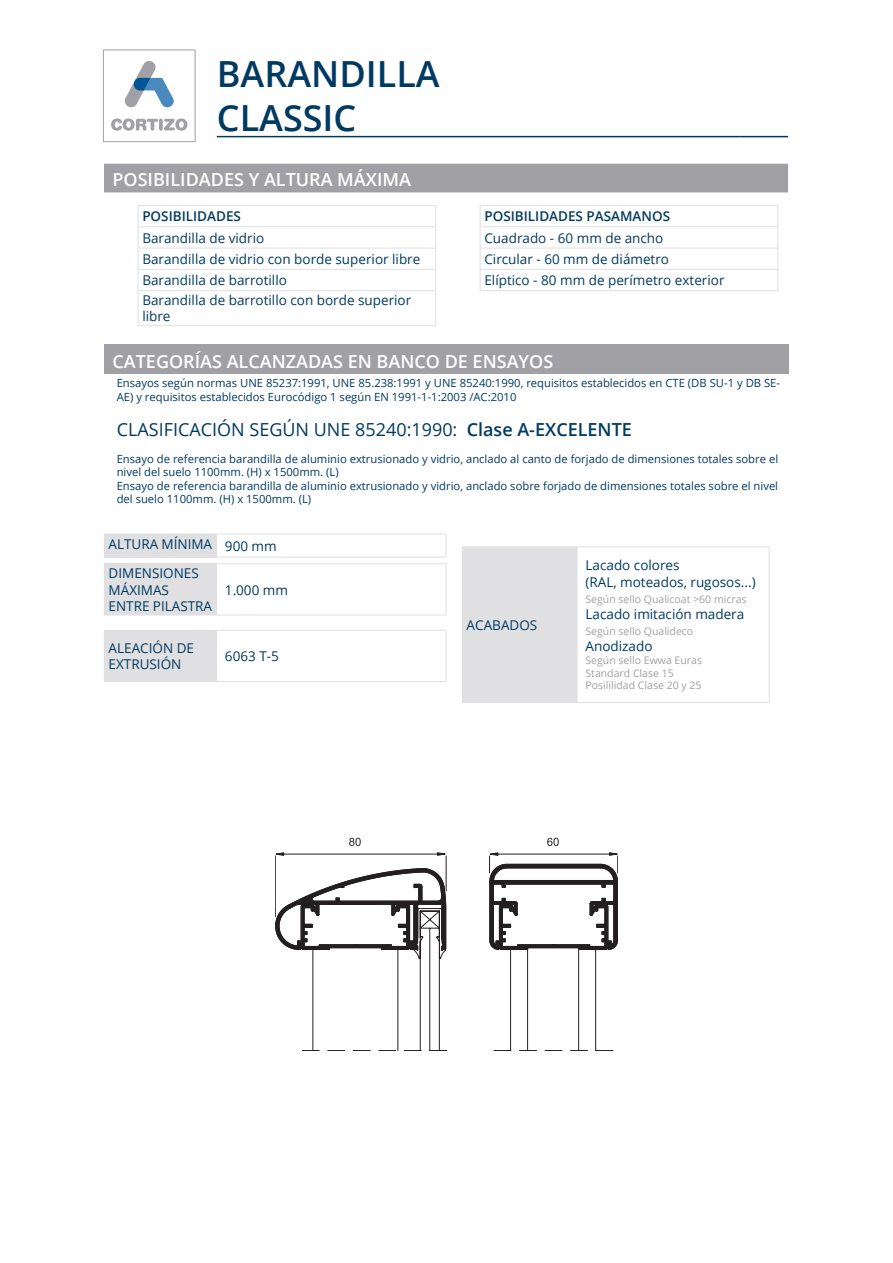
<style>
.page{position:relative;width:893px;height:1263px;background:#fff}
.page>*{position:absolute;margin:0;border:0;box-sizing:border-box;transform-origin:0 0}
.t1{font:600 36px "Open Sans";color:#003a62}
.titulos_apartdos{font:600 18px "Open Sans";color:#fff}
.Datos_bold{font:18px "Open Sans";color:#003a62}
.Datos_bold-2{font:13.5px/16.2px "Open Sans";color:#003a62}
.Datos{font:13.5px "Open Sans";color:#003a62}
.titulos_apartdos-2{font:13.5px/16.2px "Open Sans";color:#003a62}
.titulos_apartdos-3{font:600 13.5px "Open Sans";color:#003a62}
.Datos_bold-3{font:11.25px/13.5px "Open Sans";color:#003a62}
.Datos-2{font:10.5px "Open Sans";color:#a1a1a5}
.s1{font-weight:600}
</style>
<div class="page">
<svg style="left:103px;top:49px;width:93px;height:93px"></svg>
<div style="left:104px;top:164px;width:684px;height:28px;background:#a1a1a5"></div>
<hr style="left:138px;top:205px;width:298px;height:1px;background:#e0e0e2">
<hr style="left:138px;top:226px;width:298px;height:1px;background:#e0e0e2">
<hr style="left:138px;top:248px;width:298px;height:1px;background:#e0e0e2">
<hr style="left:138px;top:269px;width:298px;height:1px;background:#e0e0e2">
<svg style="left:138px;top:206px;width:1px;height:84px"></svg>
<svg style="left:435px;top:206px;width:1px;height:84px"></svg>
<hr style="left:138px;top:290px;width:298px;height:1px;background:#e0e0e2">
<hr style="left:138px;top:291px;width:1px;height:34px;background:#e0e0e2">
<hr style="left:435px;top:291px;width:1px;height:34px;background:#e0e0e2">
<hr style="left:138px;top:325px;width:298px;height:1px;background:#e0e0e2">
<hr style="left:480px;top:205px;width:298px;height:1px;background:#e0e0e2">
<hr style="left:480px;top:226px;width:298px;height:1px;background:#e0e0e2">
<hr style="left:480px;top:248px;width:298px;height:1px;background:#e0e0e2">
<hr style="left:480px;top:269px;width:298px;height:1px;background:#e0e0e2">
<svg style="left:480px;top:206px;width:1px;height:84px"></svg>
<svg style="left:777px;top:206px;width:1px;height:84px"></svg>
<hr style="left:480px;top:290px;width:298px;height:1px;background:#e0e0e2">
<div style="left:104px;top:345px;width:685px;height:29px;background:#a1a1a5"></div>
<div style="left:104px;top:534px;width:112px;height:23px;background:#e0e0e2"></div>
<hr style="left:216px;top:534px;width:230px;height:1px;background:#e0e0e2">
<svg style="left:446px;top:534px;width:1px;height:23px"></svg>
<hr style="left:216px;top:557px;width:230px;height:1px;background:#e0e0e2">
<svg style="left:216px;top:535px;width:1px;height:22px"></svg>
<hr style="left:104px;top:557px;width:112px;height:1px;background:#e0e0e2">
<div style="left:104px;top:564px;width:112px;height:51px;background:#e0e0e2"></div>
<hr style="left:104px;top:563px;width:112px;height:1px;background:#e0e0e2">
<hr style="left:216px;top:563px;width:230px;height:1px;background:#e0e0e2">
<hr style="left:216px;top:564px;width:1px;height:51px;background:#e0e0e2">
<hr style="left:446px;top:564px;width:1px;height:51px;background:#e0e0e2">
<hr style="left:104px;top:615px;width:112px;height:1px;background:#e0e0e2">
<hr style="left:216px;top:615px;width:230px;height:1px;background:#e0e0e2">
<div style="left:104px;top:630px;width:112px;height:51px;background:#e0e0e2"></div>
<hr style="left:216px;top:630px;width:230px;height:1px;background:#e0e0e2">
<hr style="left:216px;top:631px;width:1px;height:50px;background:#e0e0e2">
<hr style="left:446px;top:631px;width:1px;height:50px;background:#e0e0e2">
<hr style="left:104px;top:681px;width:112px;height:1px;background:#e0e0e2">
<hr style="left:216px;top:681px;width:230px;height:1px;background:#e0e0e2">
<div style="left:462px;top:547px;width:115px;height:155px;background:#e0e0e2"></div>
<hr style="left:462px;top:546px;width:115px;height:1px;background:#e0e0e2">
<hr style="left:577px;top:546px;width:192px;height:1px;background:#e0e0e2">
<hr style="left:577px;top:547px;width:1px;height:155px;background:#e0e0e2">
<hr style="left:769px;top:547px;width:1px;height:155px;background:#e0e0e2">
<hr style="left:462px;top:702px;width:115px;height:1px;background:#e0e0e2">
<hr style="left:577px;top:702px;width:192px;height:1px;background:#e0e0e2">
<hr style="left:217px;top:136px;width:523px;height:1px;background:#003a62">
<hr style="left:740px;top:136px;width:48px;height:1px;background:#003a62">
<svg style="left:349px;top:838px;width:12px;height:8px"></svg>
<svg style="left:547px;top:838px;width:12px;height:8px"></svg>
<svg style="left:301px;top:863px;width:313px;height:188px"></svg>
<svg style="left:275px;top:868px;width:171px;height:83px"></svg>
<hr style="left:278px;top:854px;width:160px;height:1px;background:#231f20">
<svg style="left:437px;top:852px;width:10px;height:4px"></svg>
<hr style="left:275px;top:856px;width:1px;height:61px;background:#231f20">
<hr style="left:446px;top:856px;width:1px;height:35px;background:#231f20">
<svg style="left:489px;top:852px;width:129px;height:99px"></svg>
<p class="t1" style="left:217px;top:50px;width:224px">BARANDILLA</p>
<p class="t1" style="left:217px;top:93px;width:141px">CLASSIC</p>
<p class="titulos_apartdos" style="left:112px;top:167px;width:300px">POSIBILIDADES Y ALTURA MÁXIMA</p>
<p class="titulos_apartdos-3" style="left:142px;top:207px;width:100px">POSIBILIDADES</p>
<p class="Datos_bold-2" style="left:142px;top:229px;width:123px">Barandilla de vidrio</p>
<p class="Datos_bold-2" style="left:142px;top:251px;width:280px">Barandilla de vidrio con borde superior libre</p>
<p class="Datos_bold-2" style="left:142px;top:272px;width:146px">Barandilla de barrotillo</p>
<p class="Datos_bold-2" style="left:142px;top:292px;width:270px">Barandilla de barrotillo con borde superior libre</p>
<p class="titulos_apartdos-3" style="left:484px;top:207px;width:187px">POSIBILIDADES PASAMANOS</p>
<p class="Datos_bold-2" style="left:484px;top:229px;width:180px">Cuadrado - 60 mm de ancho</p>
<p class="Datos_bold-2" style="left:484px;top:251px;width:186px">Circular - 60 mm de diámetro</p>
<p class="Datos_bold-2" style="left:484px;top:272px;width:242px">Elíptico - 80 mm de perímetro exterior</p>
<p class="titulos_apartdos" style="left:112px;top:349px;width:442px">CATEGORÍAS ALCANZADAS EN BANCO DE ENSAYOS</p>
<p class="Datos_bold-3" style="left:117px;top:376px;width:665px">Ensayos según normas UNE 85237:1991, UNE 85.238:1991 y UNE 85240:1990, requisitos establecidos en CTE (DB SU-1 y DB SE-<br>AE) y requisitos establecidos Eurocódigo 1 según EN 1991-1-1:2003 /AC:2010</p>
<p class="Datos_bold" style="left:117px;top:417px;width:517px">CLASIFICACIÓN SEGÚN UNE 85240:1990: <span class="s1">Clase A-EXCELENTE</span></p>
<p class="Datos_bold-3" style="left:117px;top:451px;width:663px">Ensayo de referencia barandilla de aluminio extrusionado y vidrio, anclado al canto de forjado de dimensiones totales sobre el nivel del suelo 1100mm. (H) x 1500mm. (L)</p>
<p class="Datos_bold-3" style="left:117px;top:478px;width:663px">Ensayo de referencia barandilla de aluminio extrusionado y vidrio, anclado sobre forjado de dimensiones totales sobre el nivel del suelo 1100mm. (H) x 1500mm. (L)</p>
<p class="titulos_apartdos-2" style="left:109px;top:535px;width:105px">ALTURA MÍNIMA</p>
<p class="Datos" style="left:225px;top:536px;width:53px">900 mm</p>
<p class="titulos_apartdos-2" style="left:109px;top:565px;width:105px">DIMENSIONES<br>MÁXIMAS<br>ENTRE PILASTRA</p>
<p class="Datos" style="left:585px;top:556px;width:96px">Lacado colores</p>
<p class="Datos" style="left:585px;top:572px;width:172px">(RAL, moteados, rugosos...)</p>
<p class="Datos-2" style="left:585px;top:592px;width:163px">Según sello Qualicoat &gt;60 micras</p>
<p class="Datos" style="left:585px;top:605px;width:160px">Lacado imitación madera</p>
<p class="Datos-2" style="left:585px;top:624px;width:109px">Según sello Qualideco</p>
<p class="Datos" style="left:585px;top:637px;width:68px">Anodizado</p>
<p class="Datos-2" style="left:585px;top:653px;width:118px">Según sello Ewwa Euras</p>
<p class="Datos-2" style="left:585px;top:666px;width:90px">Standard Clase 15</p>
<p class="Datos-2" style="left:585px;top:678px;width:117px">Posililidad Clase 20 y 25</p>
<p class="Datos" style="left:225px;top:580px;width:65px">1.000 mm</p>
<p class="titulos_apartdos-2" style="left:467px;top:616px;width:72px">ACABADOS</p>
<p class="titulos_apartdos-2" style="left:109px;top:640px;width:87px">ALEACIÓN DE<br>EXTRUSIÓN</p>
<p class="titulos_apartdos-2" style="left:225px;top:648px;width:55px">6063 T-5</p>
</div>
